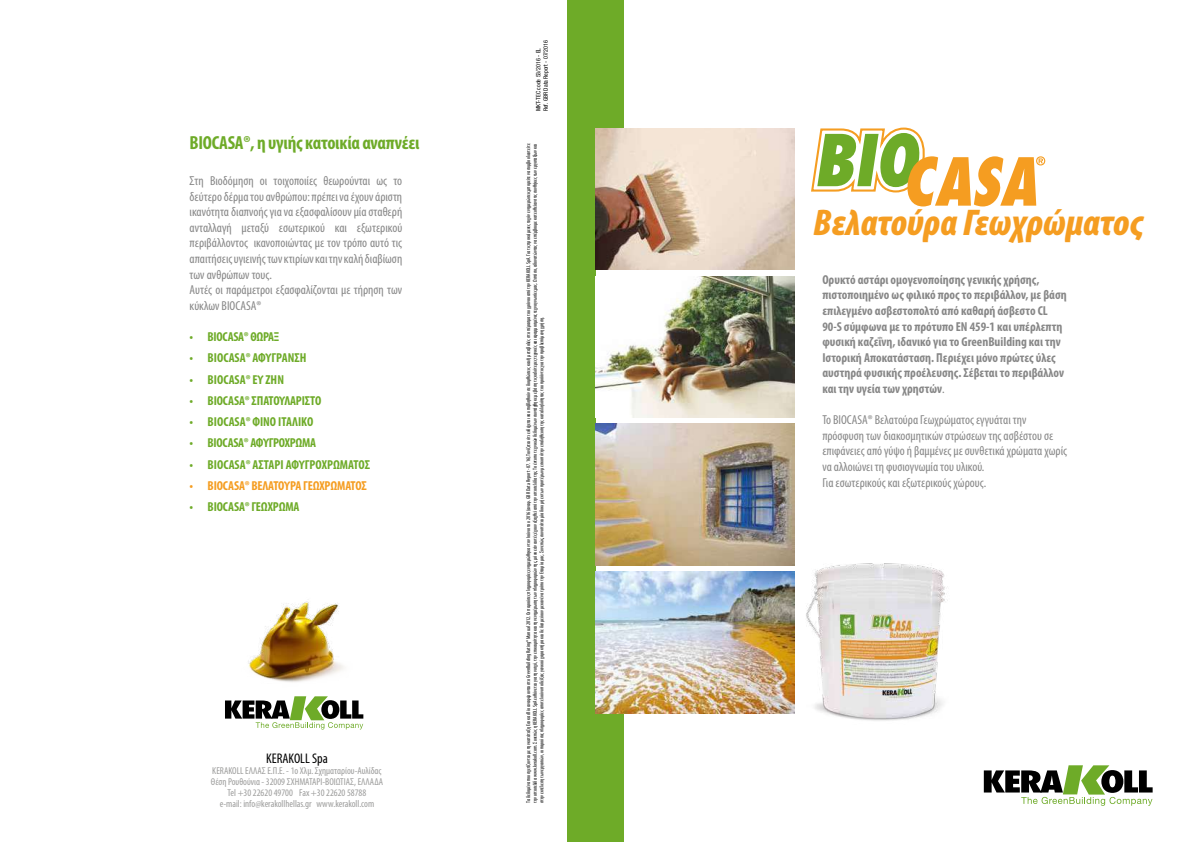
<style>
.page{position:relative;width:1191px;height:842px;background:#fff}
.page>*{position:absolute;margin:0;border:0;box-sizing:border-box;transform-origin:0 0}
.t1{font:italic 900 condensed 37.4px "Myriad Pro";color:#f59d21}
.t2{font:700 condensed 19px "Myriad Pro";letter-spacing:-.015em;color:#6eab28}
.t3{font:condensed 14px "Myriad Pro";color:#000}
.t4{font:condensed 13px/15.6px "Myriad Pro";color:#878787}
.t5{font:700 condensed 13px/15.6px "Myriad Pro";color:#878787}
.t6{font:700 condensed 13px "Myriad Pro";letter-spacing:-.01em;color:#6eab28}
.t7{font:700 condensed 13px "Myriad Pro";letter-spacing:-.01em;color:#f59d21}
.t8{font:condensed 10px/11px "Myriad Pro";color:#9d9d9c;text-align:center}
.t9{font:condensed 6px/7.2px "Helvetica Neue LT Std";color:#000}
.t10{font:condensed 5.5px/6.6px "Myriad Pro";color:#000;text-align:justify}
.s1{font-weight:400}
</style>
<div class="page">
<div style="left:567px;top:0;width:29px;height:842px;background:#6eab28"></div>
<div style="left:596px;top:0;width:28px;height:842px;background:#6eab28"></div>
<div style="left:596px;top:140px;width:140px;height:556px;background:#fff"></div>
<svg style="left:983px;top:765px;width:169px;height:41px"></svg>
<svg style="left:225px;top:696px;width:138px;height:33px"></svg>
<img style="left:248px;top:601px;width:96px;height:81px">
<img style="left:596px;top:128px;width:198px;height:142px">
<img style="left:596px;top:424px;width:198px;height:142px">
<img style="left:596px;top:572px;width:198px;height:142px">
<img style="left:596px;top:276px;width:198px;height:142px">
<img style="left:794px;top:558px;width:154px;height:163px">
<svg style="left:811px;top:127px;width:234px;height:79px"></svg>
<h2 class="t2" style="left:190px;top:132px;width:232px">BIOCASA®, η υγιής κατοικία αναπνέει</h2>
<p class="t4" style="left:190px;top:173px;width:214px">Στη Βιοδόμηση οι τοιχοποιίες θεωρούνται ως το δεύτερο δέρμα του ανθρώπου: πρέπει να έχουν άριστη ικανότητα διαπνοής για να εξασφαλίσουν μία σταθερή ανταλλαγή μεταξύ εσωτερικού και εξωτερικού περιβάλλοντος ικανοποιώντας με τον τρόπο αυτό τις απαιτήσεις υγιεινής των κτιρίων και την καλή διαβίωση των ανθρώπων τους.<br>Αυτές οι παράμετροι εξασφαλίζονται με τήρηση των κύκλων BIOCASA®</p>
<h3 class="t6" style="left:190px;top:329px;width:91px">• BIOCASA® ΘΩΡΑΞ</h3>
<h3 class="t6" style="left:190px;top:351px;width:118px">• BIOCASA® ΑΦΥΓΡΑΝΣΗ</h3>
<h3 class="t6" style="left:190px;top:372px;width:96px">• BIOCASA® ΕΥ ΖΗΝ</h3>
<h3 class="t6" style="left:190px;top:393px;width:133px">• BIOCASA® ΣΠΑΤΟΥΛΑΡΙΣΤΟ</h3>
<h3 class="t6" style="left:190px;top:415px;width:125px">• BIOCASA® ΦΙΝΟ ΙΤΑΛΙΚΟ</h3>
<h3 class="t6" style="left:190px;top:436px;width:128px">• BIOCASA® ΑΦΥΓΡΟΧΡΩΜΑ</h3>
<h3 class="t6" style="left:190px;top:457px;width:182px">• BIOCASA® ΑΣΤΑΡΙ ΑΦΥΓΡΟΧΡΩΜΑΤΟΣ</h3>
<h3 class="t7" style="left:190px;top:478px;width:179px">• BIOCASA® ΒΕΛΑΤΟΥΡΑ ΓΕΩΧΡΩΜΑΤΟΣ</h3>
<h3 class="t6" style="left:190px;top:500px;width:111px">• BIOCASA® ΓΕΩΧΡΩΜΑ</h3>
<h3 class="t3" style="left:266px;top:750px;width:63px">KERAKOLL Spa</h3>
<h3 class="t8" style="left:211px;top:765px;width:174px">KERAKOLL ΕΛΛΑΣ Ε.Π.Ε. - 1ο Χλμ. Σχηματαρίου-Αυλίδας Θέση Ρουθούνια - 32009 ΣΧΗΜΑΤΑΡΙ-ΒΟΙΩΤΙΑΣ, ΕΛΛΑΔΑ Tel +30 22620 49700 Fax +30 22620 58788<br>e-mail: info@kerakollhellas.gr www.kerakoll.com</h3>
<p class="t9" style="left:535px;top:111px;width:73px;rotate:-90deg">MKT-TEC code 53/2016 - EL<br>Ref. GBR Data Report - 07/2016</p>
<p class="t10" style="left:525px;top:803px;width:661px;rotate:-90deg">Τα δεδομένα που σχετίζονται με την κατάταξη Eco και Bio αναφέρονται στο GreenBuilding Rating® Manual 2012. Οι παρούσες πληροφορίες ενημερώθηκαν τον Ιούνιο του 2016 (αναφ. GBR Data Report - 07.16).Τονίζεται ότι ενδέχεται να υποβληθούν σε διορθώσεις και/ή μεταβολές στο πέρασμα του χρόνου από την KERAKOLL SpA. Για τις προκείμενες τυχόν ενημερώσεις μπορείτε να συμβουλευτείτε την ιστοσελίδα www.kerakoll.com. Συνεπώς η KERAKOLL SpA ευθύνεται για την ισχύ, την επικαιρότητα και την ενημέρωση των πληροφοριών της, μόνο εάν αυτές έχουν εξαχθεί από την ιστοσελίδα της. Το έντυπο τεχνικών δεδομένων συντάχθηκε με βάση τις καλύτερες τεχνικές και εφαρμοσμένες τεχνογνωσίες μας. Ωστόσο, αδυνατώντας να επέμβουμε κατευθείαν στις συνθήκες των εργοταξίων και στην εκτέλεση των εργασιών, οι παρούσες πληροφορίες αποτελούν υποδείξεις γενικού χαρακτήρα και δε δεσμεύουν με κανένα τρόπο την Εταιρία μας. Συνεπώς, συνιστάται μία δοκιμή εκ των προτέρων με σκοπό την επαλήθευση της καταλληλότητας του προϊόντος για την προβλεπόμενη χρήση.</p>
<h1 class="t1" style="left:813px;top:203px;width:332px">Βελατούρα Γεωχρώματος</h1>
<p class="t5" style="left:822px;top:272px;width:246px">Ορυκτό αστάρι ομογενοποίησης γενικής χρήσης, πιστοποιημένο ως φιλικό προς το περιβάλλον, με βάση επιλεγμένο ασβεστοπολτό από καθαρή άσβεστο CL 90-S σύμφωνα με το πρότυπο EN 459-1 και υπέρλεπτη φυσική καζεΐνη, ιδανικό για το GreenBuilding και την Ιστορική Αποκατάσταση. Περιέχει μόνο πρώτες ύλες αυστηρά φυσικής προέλευσης. Σέβεται το περιβάλλον και την υγεία των χρηστών<span class="s1">.</span></p>
<p class="t4" style="left:822px;top:412px;width:246px">To BIOCASA® Βελατούρα Γεωχρώματος εγγυάται την πρόσφυση των διακοσμητικών στρώσεων της ασβέστου σε επιφάνειες από γύψο ή βαμμένες με συνθετικά χρώματα χωρίς να αλλοιώνει τη φυσιογνωμία του υλικού.<br>Για εσωτερικούς και εξωτερικούς χώρους.</p>
</div>
